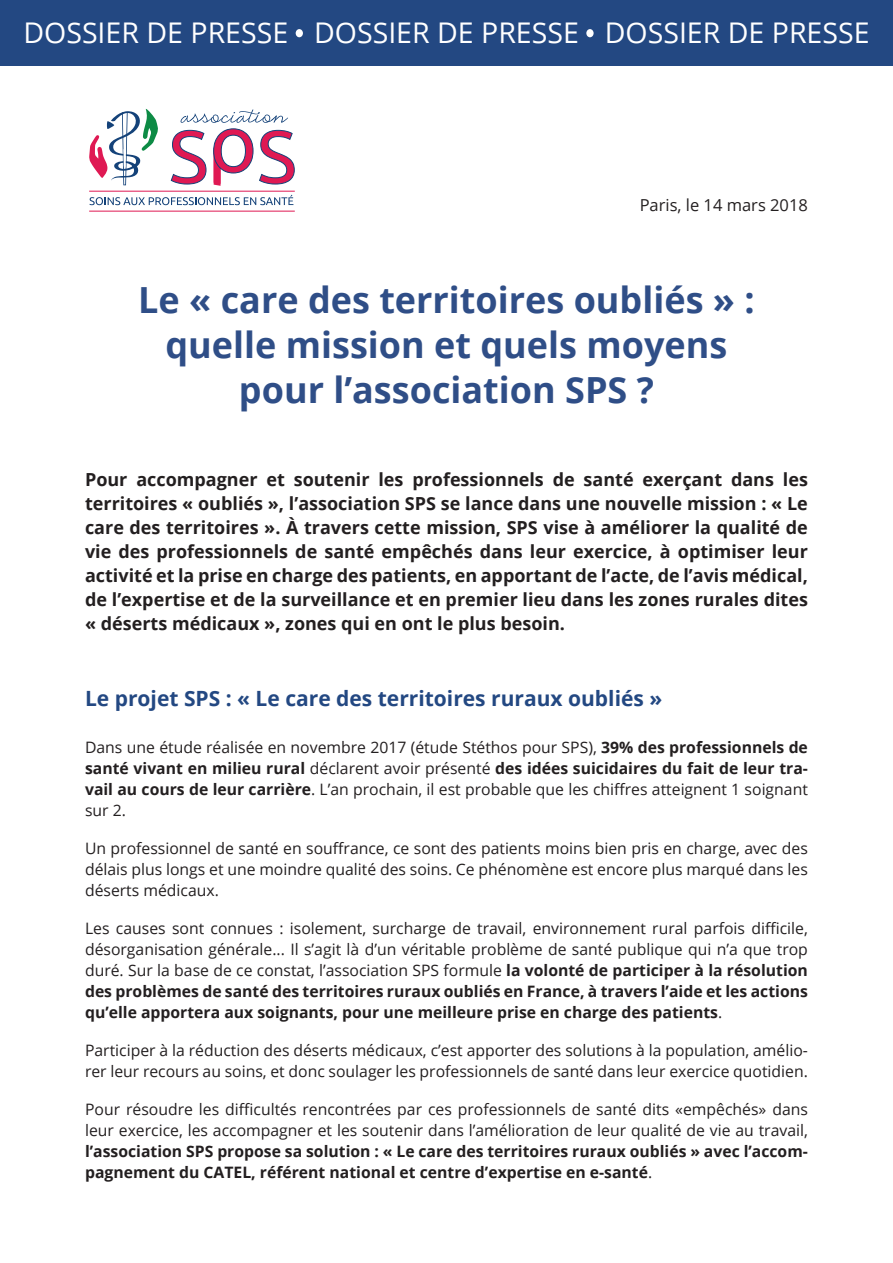
<style>
.page{position:relative;width:893px;height:1263px;background:#fff}
.page>*{position:absolute;margin:0;border:0;box-sizing:border-box;transform-origin:0 0}
.t1{font:700 36px/45px "Open Sans";color:#2f4e87;text-align:center}
.t2{font:28.5px "Open Sans";color:#fff}
.t3{font:700 21px "Open Sans";color:#234882}
.t4{font:700 18px/24px "Open Sans";color:#231f20;text-align:justify}
.t5{font:16.5px "Open Sans";color:#231f20}
.t6{font:15.75px/21px "Open Sans";color:#231f20;text-align:justify}
.t7{font:700 15.75px/21px "Open Sans";color:#231f20}
.s1{font-weight:700}
.s2{font-weight:400}
</style>
<div class="page">
<div style="left:0;top:0;width:893px;height:66px;background:#234882"></div>
<div style="left:296px;top:29px;width:7px;height:8px;background:#fff;border-radius:50%"></div>
<div style="left:586px;top:29px;width:8px;height:8px;background:#fff;border-radius:50%"></div>
<hr style="left:89px;top:191px;width:206px;height:1px;background:#df1953">
<hr style="left:89px;top:211px;width:206px;height:1px;background:#df1953">
<svg style="left:170px;top:109px;width:125px;height:77px"></svg>
<svg style="left:89px;top:109px;width:69px;height:76px"></svg>
<svg style="left:89px;top:195px;width:204px;height:10px"></svg>
<h2 class="t2" style="left:23px;top:13px;width:848px">DOSSIER DE PRESSE DOSSIER DE PRESSE DOSSIER DE PRESSE</h2>
<p class="t5" style="left:640px;top:194px;width:170px">Paris, le 14 mars 2018</p>
<h1 class="t1" style="left:138px;top:276px;width:618px">Le « care des territoires oubliés » : quelle mission et quels moyens pour l’association SPS ?</h1>
<p class="t4" style="left:85px;top:467px;width:724px">Pour accompagner et soutenir les professionnels de santé exerçant dans les territoires « oubliés », l’association SPS se lance dans une nouvelle mission : « Le care des territoires ». À travers cette mission, SPS vise à améliorer la qualité de vie des professionnels de santé empêchés dans leur exercice, à optimiser leur activité et la prise en charge des patients, en apportant de l’acte, de l’avis médical, de l’expertise et de la surveillance et en premier lieu dans les zones rurales dites « déserts médicaux », zones qui en ont le plus besoin.</p>
<h3 class="t3" style="left:85px;top:684px;width:579px">Le projet SPS : « Le care des territoires ruraux oubliés »</h3>
<p class="t6" style="left:85px;top:736px;width:724px">Dans une étude réalisée en novembre 2017 (étude Stéthos pour SPS), <span class="s1">39% des professionnels de santé vivant en milieu rural</span> déclarent avoir présenté <span class="s1">des idées suicidaires du fait de leur tra&shy;vail au cours de leur carrière</span>. L’an prochain, il est probable que les chiffres atteignent 1 soignant sur 2.</p>
<p class="t6" style="left:85px;top:837px;width:724px">Un professionnel de santé en souffrance, ce sont des patients moins bien pris en charge, avec des délais plus longs et une moindre qualité des soins. Ce phénomène est encore plus marqué dans les déserts médicaux.</p>
<p class="t6" style="left:85px;top:917px;width:724px">Les causes sont connues : isolement, surcharge de travail, environnement rural parfois difficile, désorganisation générale... Il s’agit là d’un véritable problème de santé publique qui n’a que trop duré. Sur la base de ce constat, l’association SPS formule <span class="s1">la volonté de participer à la résolution des problèmes de santé des territoires ruraux oubliés en France, à travers l’aide et les actions qu’elle apportera aux soignants, pour une meilleure prise en charge des patients</span>.</p>
<p class="t6" style="left:85px;top:1039px;width:724px">Participer à la réduction des déserts médicaux, c’est apporter des solutions à la population, amélio&shy;rer leur recours au soins, et donc soulager les professionnels de santé dans leur exercice quotidien.</p>
<p class="t6" style="left:85px;top:1098px;width:724px">Pour résoudre les difficultés rencontrées par ces professionnels de santé dits «empêchés» dans leur exercice, les accompagner et les soutenir dans l’amélioration de leur qualité de vie au travail,</p>
<p class="t7" style="left:85px;top:1140px;width:724px">l’association SPS propose sa solution : « Le care des territoires ruraux oubliés » avec l’accom&shy;pagnement du CATEL, référent national et centre d’expertise en e-santé<span class="s2">.</span></p>
</div>
